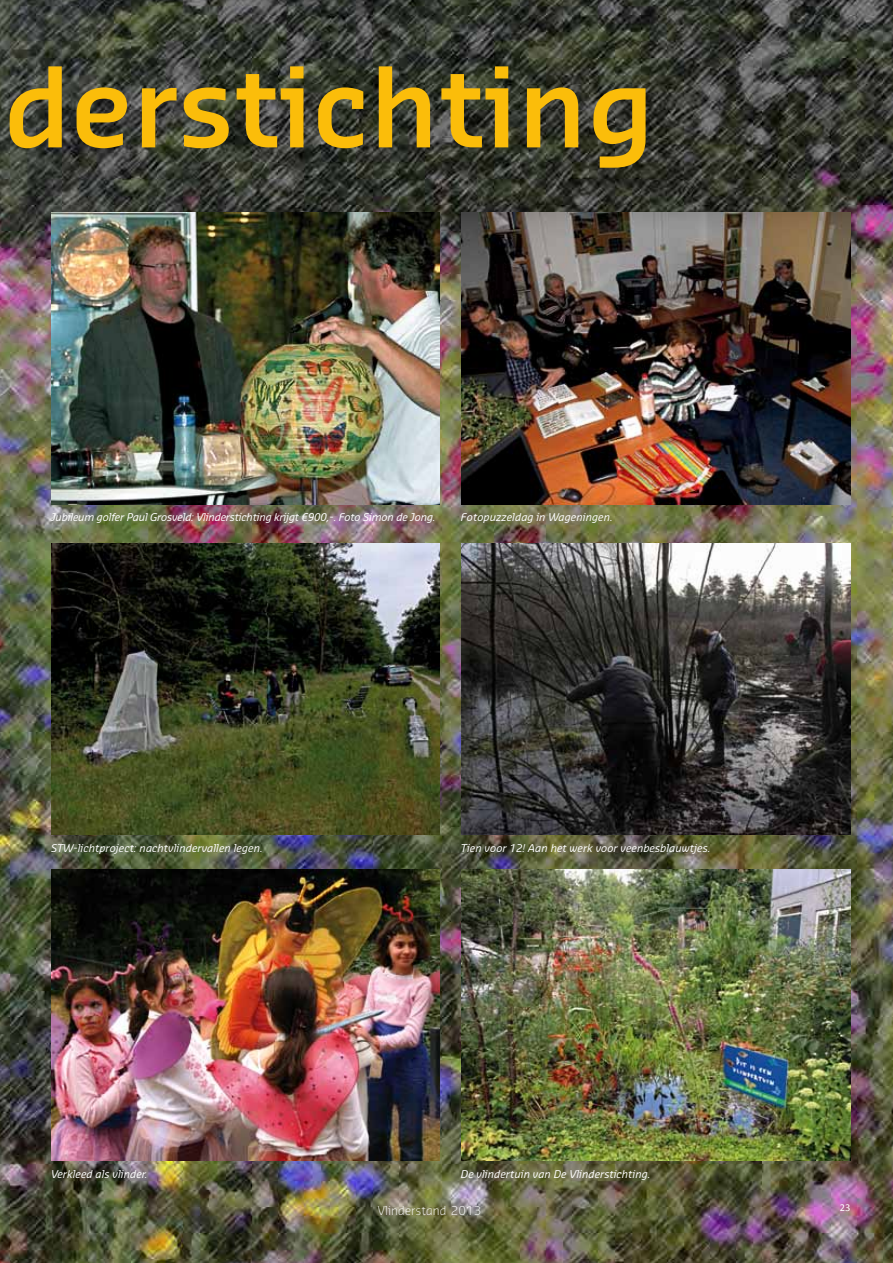
<style>
.page{position:relative;width:893px;height:1263px;background:#fff}
.page>*{position:absolute;margin:0;border:0;box-sizing:border-box;transform-origin:0 0}
.t1{font:600 108px "Sansa Std";color:#fbbd0a}
.t2{font:300 12px "Sansa Std";letter-spacing:.01em;color:#fff}
.t3{font:italic 10.5px "Sansa Std";color:#fff}
.t4{font:italic 10.5px "Sansa Std";letter-spacing:-.02em;color:#fff}
.t5{font:10.5px "Calibri";color:#fff}
</style>
<div class="page">
<img style="left:0;top:0;width:893px;height:1263px">
<img style="left:51px;top:213px;width:389px;height:291px">
<img style="left:51px;top:543px;width:389px;height:292px">
<img style="left:51px;top:869px;width:389px;height:292px">
<img style="left:462px;top:213px;width:389px;height:291px">
<img style="left:462px;top:543px;width:389px;height:292px">
<img style="left:462px;top:869px;width:389px;height:292px">
<h1 class="t1" style="left:4px;top:36px;width:653px">derstichting</h1>
<p class="t4" style="left:51px;top:510px;width:386px">Jubileum golfer Paul Grosveld: Vlinderstichting krijgt €900,-. Foto Simon de Jong.</p>
<p class="t3" style="left:461px;top:510px;width:154px">Fotopuzzeldag in Wageningen.</p>
<p class="t3" style="left:51px;top:841px;width:213px">STW-lichtproject: nachtvlindervallen legen.</p>
<p class="t3" style="left:461px;top:841px;width:251px">Tien voor 12! Aan het werk voor veenbesblauwtjes.</p>
<p class="t3" style="left:51px;top:1167px;width:98px">Verkleed als vlinder.</p>
<p class="t3" style="left:461px;top:1167px;width:191px">De vlindertuin van De Vlinderstichting.</p>
<p class="t2" style="left:378px;top:1202px;width:105px">Vlinderstand 2013</p>
<p class="t5" style="left:840px;top:1201px;width:12px">23</p>
</div>
